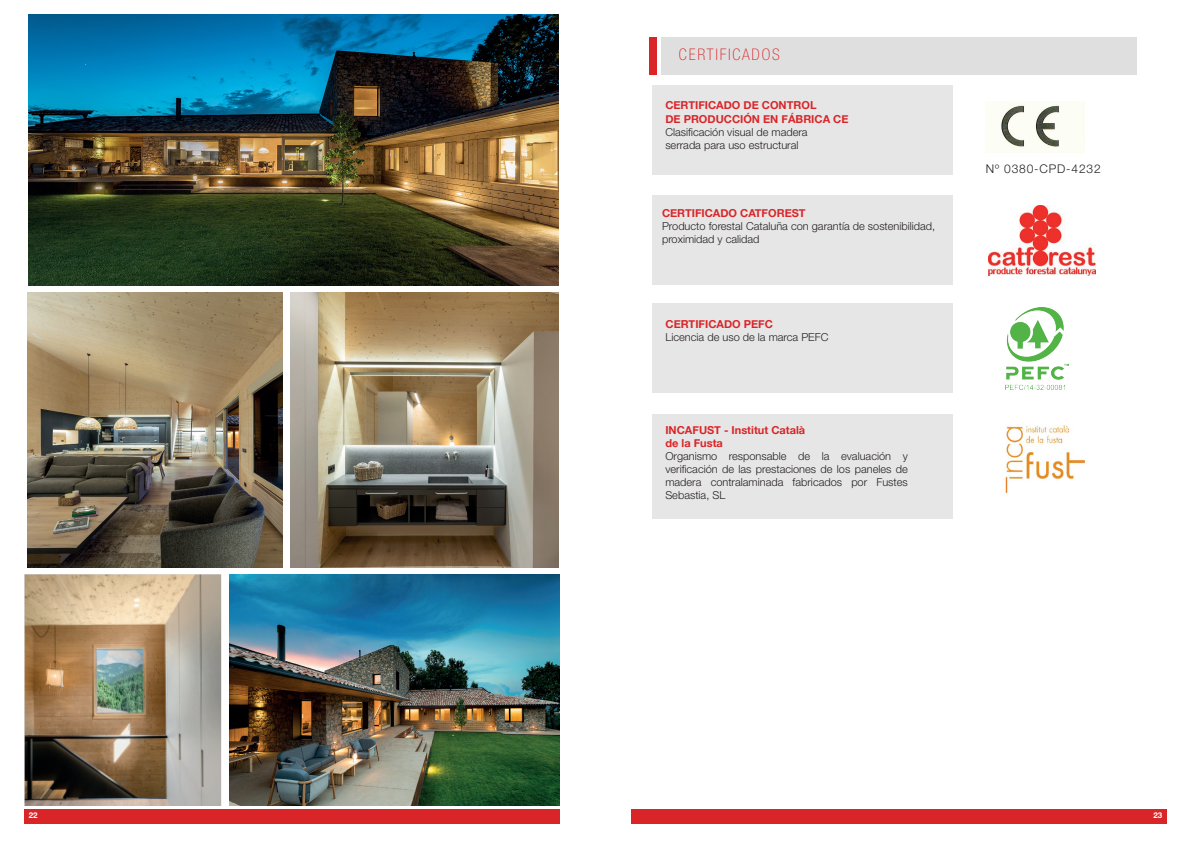
<style>
.page{position:relative;width:1191px;height:842px;background:#fff}
.page>*{position:absolute;margin:0;border:0;box-sizing:border-box;transform-origin:0 0}
.t1{font:100 condensed 16px "Helvetica Neue LT Pro";letter-spacing:.11em;color:#d92528}
.t2{font:300 12px "Helvetica Neue LT Pro";letter-spacing:.07em;color:#231f20}
.t3{font:300 11px/13px "Helvetica Neue LT Pro";color:#231f20}
.t4{font:700 11px/13.2px "Helvetica Neue";color:#d92528}
.t5{font:700 8px "Helvetica Neue LT Pro";color:#fff}
</style>
<div class="page">
<div style="left:25px;top:809px;width:534px;height:15px;background:#d92528"></div>
<div style="left:631px;top:809px;width:535px;height:15px;background:#d92528"></div>
<img style="left:28px;top:15px;width:531px;height:271px">
<img style="left:290px;top:292px;width:268px;height:276px">
<img style="left:28px;top:293px;width:255px;height:275px">
<img style="left:230px;top:574px;width:329px;height:232px">
<img style="left:25px;top:574px;width:196px;height:232px">
<div style="left:652px;top:85px;width:300px;height:90px;background:#e7e6e6"></div>
<div style="left:652px;top:195px;width:300px;height:90px;background:#e7e6e6"></div>
<div style="left:652px;top:303px;width:300px;height:90px;background:#e7e6e6"></div>
<div style="left:652px;top:414px;width:300px;height:104px;background:#e7e6e6"></div>
<img style="left:1005px;top:425px;width:80px;height:68px">
<img style="left:985px;top:102px;width:99px;height:51px">
<img style="left:1005px;top:308px;width:63px;height:81px">
<img style="left:988px;top:205px;width:107px;height:70px">
<div style="left:662px;top:37px;width:475px;height:38px;background:#e0dfdf"></div>
<div style="left:649px;top:37px;width:8px;height:38px;background:#d92528"></div>
<h1 class="t1" style="left:679px;top:46px;width:102px">CERTIFICADOS</h1>
<p class="t4" style="left:665px;top:99px;width:185px">CERTIFICADO DE CONTROL<br>DE PRODUCCIÓN EN FÁBRICA CE</p>
<p class="t3" style="left:665px;top:125px;width:144px">Clasificación visual de madera serrada para uso estructural</p>
<p class="t4" style="left:662px;top:206px;width:145px">CERTIFICADO CATFOREST</p>
<p class="t3" style="left:662px;top:219px;width:275px">Producto forestal Cataluña con garantía de sostenibilidad, proximidad y calidad</p>
<p class="t4" style="left:665px;top:317px;width:109px">CERTIFICADO PEFC</p>
<p class="t3" style="left:665px;top:330px;width:164px">Licencia de uso de la marca PEFC</p>
<p class="t4" style="left:665px;top:423px;width:141px">INCAFUST - Institut Català de la Fusta</p>
<p class="t3" style="left:665px;top:449px;width:244px;text-align:justify">Organismo responsable de la evaluación y verificación de las prestaciones de los paneles de madera contralaminada fabricados por Fustes Sebastia, SL</p>
<p class="t2" style="left:986px;top:161px;width:116px">Nº 0380-CPD-4232</p>
<p class="t5" style="left:29px;top:810px;width:10px">22</p>
<p class="t5" style="left:1153px;top:810px;width:10px">23</p>
</div>
